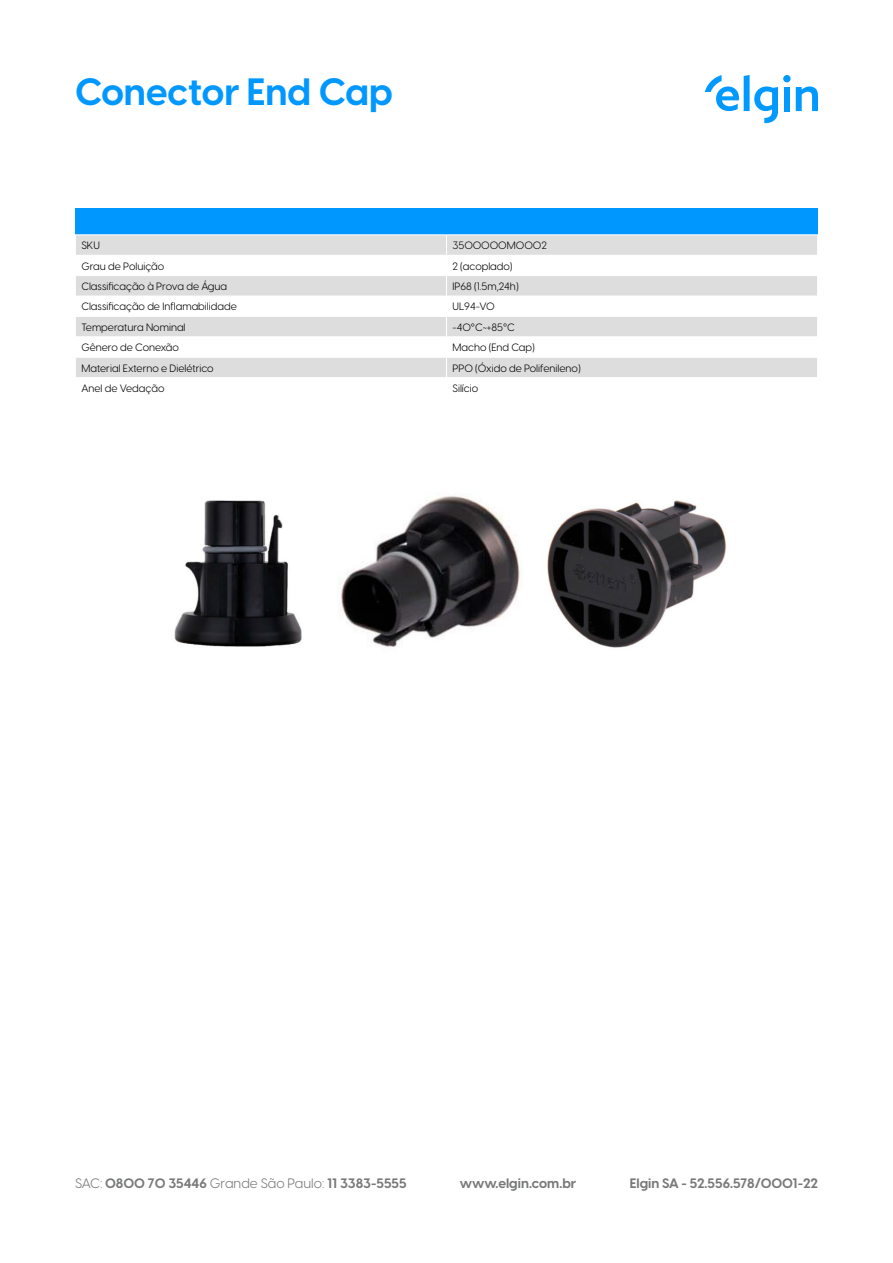
<style>
.page{position:relative;width:893px;height:1263px;background:#fff}
.page>*{position:absolute;margin:0;border:0;box-sizing:border-box;transform-origin:0 0}
.t1{font:700 37.5px "Visby CF";color:#0098ff}
.t2{font:700 13.5px "Visby CF";color:#787979}
.t3{font:10.5px "Visby CF";color:#000}
.s1{font-weight:400}
</style>
<div class="page">
<div style="left:75px;top:208px;width:743px;height:27px;background:#0098ff"></div>
<hr style="left:75px;top:234px;width:371px;height:1px;background:#fff">
<hr style="left:446px;top:234px;width:372px;height:1px;background:#fff">
<svg style="left:76px;top:235px;width:741px;height:142px"></svg>
<hr style="left:446px;top:275px;width:372px;height:1px;background:#fff">
<div style="left:783px;top:75px;width:8px;height:7px;background:#09f;border-radius:50%"></div>
<div style="left:784px;top:87px;width:6px;height:24px;background:#09f"></div>
<svg style="left:796px;top:86px;width:22px;height:25px"></svg>
<svg style="left:705px;top:75px;width:73px;height:48px"></svg>
<img style="left:174px;top:495px;width:553px;height:153px">
<h1 class="t1" style="left:75px;top:68px;width:319px">Conector End Cap</h1>
<p class="t3" style="left:81px;top:239px;width:20px">SKU</p>
<p class="t3" style="left:452px;top:239px;width:96px">3500000M0002</p>
<p class="t3" style="left:81px;top:260px;width:84px">Grau de Poluição</p>
<p class="t3" style="left:452px;top:260px;width:62px">2 (acoplado)</p>
<p class="t3" style="left:81px;top:280px;width:147px">Classificação à Prova de Água</p>
<p class="t3" style="left:452px;top:280px;width:68px">IP68 (1.5m,24h)</p>
<p class="t3" style="left:81px;top:300px;width:157px">Classificação de Inflamabilidade</p>
<p class="t3" style="left:452px;top:300px;width:44px">UL94-VO</p>
<p class="t3" style="left:81px;top:321px;width:106px">Temperatura Nominal</p>
<p class="t3" style="left:452px;top:321px;width:64px">-40°C~+85°C</p>
<p class="t3" style="left:81px;top:341px;width:99px">Gênero de Conexão</p>
<p class="t3" style="left:452px;top:341px;width:84px">Macho (End Cap)</p>
<p class="t3" style="left:81px;top:362px;width:134px">Material Externo e Dielétrico</p>
<p class="t3" style="left:452px;top:362px;width:130px">PPO (Óxido de Polifenileno)</p>
<p class="t3" style="left:81px;top:382px;width:85px">Anel de Vedação</p>
<p class="t3" style="left:452px;top:382px;width:27px">Silício</p>
<p class="t2" style="left:75px;top:1174px;width:333px"><span class="s1">SAC:</span> 0800 70 35446 <span class="s1">Grande São Paulo:</span> 11 3383-5555</p>
<p class="t2" style="left:460px;top:1174px;width:118px">www.elgin.com.br</p>
<p class="t2" style="left:630px;top:1174px;width:190px">Elgin SA - 52.556.578/0001-22</p>
</div>
